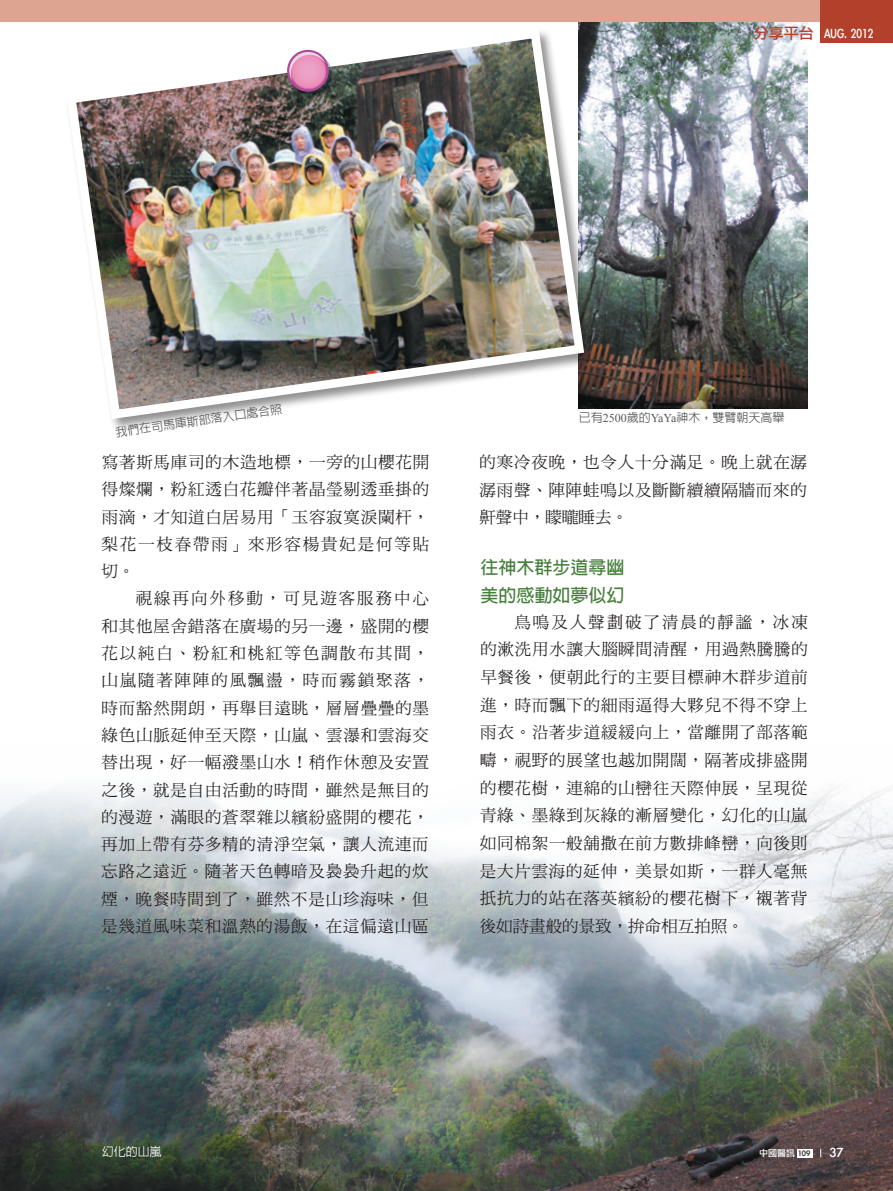
<style>
.page{position:relative;width:893px;height:1191px;background:#fff}
.page>*{position:absolute;margin:0;border:0;box-sizing:border-box;transform-origin:0 0}
.t1{font:700 18px/27.6px "Lin Gothic";color:#467f3b}
.t2{font:16.5px/27.3px "DF Ming Std W5";letter-spacing:.045em;color:#231f20;text-align:justify}
.t3{font:15px "Li Gothic Med";color:#fff;scale:.8 1}
.t4{font:15px "Li Gothic Med";color:#fff}
.t5{font:500 12px "Lin Gothic";color:#57585a}
.t6{font:500 12px "Lin Gothic";color:#fff}
.t7{font:9px "Li Gothic Med";color:#fff}
.s1{color:#b2402a}
.s2{font-family:"Times New Roman";font-weight:400}
.s3{color:#231f20}
</style>
<div class="page">
<img style="left:579px;top:21px;width:229px;height:387px">
<img style="left:0;top:788px;width:893px;height:403px">
<div style="left:0;top:0;width:826px;height:21px;background:#dda591"></div>
<div style="left:821px;top:0;width:72px;height:43px;background:#b2402a"></div>
<div style="left:797px;top:1148px;width:15px;height:9px;background:#fff"></div>
<div style="left:65px;top:27px;width:533px;height:405px;background:#231f20;opacity:.5"></div>
<img style="left:65px;top:24px;width:524px;height:400px">
<svg style="left:290px;top:53px;width:42px;height:42px"></svg>
<svg style="left:287px;top:50px;width:42px;height:42px"></svg>
<svg style="left:289px;top:52px;width:36px;height:29px"></svg>
<p class="t3" style="left:754px;top:25px;width:151px"><span class="s1">分享平台</span> AUG. 2012</p>
<p class="t5" style="left:115px;top:426px;width:169px;rotate:-8deg">我們在司馬庫斯部落入口處合照</p>
<p class="t2" style="left:102px;top:448px;width:329px">寫著斯馬庫司的木造地標，一旁的山櫻花開得燦爛，粉紅透白花瓣伴著晶瑩剔透垂掛的雨滴，才知道白居易用「玉容寂寞淚闌杆，梨花一枝春帶雨」來形容楊貴妃是何等貼切。</p>
<p class="t2" style="left:101px;top:584px;width:330px;text-indent:35px">視線再向外移動，可見遊客服務中心和其他屋舍錯落在廣場的另一邊，盛開的櫻花以純白、粉紅和桃紅等色調散布其間，山嵐隨著陣陣的風飄盪，時而霧鎖聚落，時而豁然開朗，再舉目遠眺，層層疊疊的墨綠色山脈延伸至天際，山嵐、雲瀑和雲海交替出現，好一幅潑墨山水！稍作休憩及安置之後，就是自由活動的時間，雖然是無目的的漫遊，滿眼的蒼翠雜以繽紛盛開的櫻花，再加上帶有芬多精的清淨空氣，讓人流連而忘路之遠近。隨著天色轉暗及裊裊升起的炊煙，晚餐時間到了，雖然不是山珍海味，但是幾道風味菜和溫熱的湯飯，在這偏遠山區</p>
<p class="t5" style="left:579px;top:411px;width:207px">已有<span class="s2">2500</span>歲的<span class="s2">YaYa</span>神木，雙臂朝天高舉</p>
<p class="t2" style="left:479px;top:448px;width:329px">的寒冷夜晚，也令人十分滿足。晚上就在潺潺雨聲、陣陣蛙鳴以及斷斷續續隔牆而來的鼾聲中，矇矓睡去。</p>
<p class="t1" style="left:480px;top:553px;width:145px">往神木群步道尋幽美的感動如夢似幻</p>
<p class="t2" style="left:480px;top:607px;width:330px;text-indent:35px">鳥鳴及人聲劃破了清晨的靜謐，冰凍的漱洗用水讓大腦瞬間清醒，用過熱騰騰的早餐後，便朝此行的主要目標神木群步道前進，時而飄下的細雨逼得大夥兒不得不穿上雨衣。沿著步道緩緩向上，當離開了部落範疇，視野的展望也越加開闊，隔著成排盛開的櫻花樹，連綿的山巒往天際伸展，呈現從青綠、墨綠到灰綠的漸層變化，幻化的山嵐如同棉絮一般舖撒在前方數排峰巒，向後則是大片雲海的延伸，美景如斯，一群人毫無扺抗力的站在落英繽紛的櫻花樹下，襯著背後如詩畫般的景致，拚命相互拍照。</p>
<p class="t6" style="left:102px;top:1145px;width:61px">幻化的山嵐</p>
<p class="t7" style="left:759px;top:1148px;width:53px">中國醫訊 <span class="s3">109</span></p>
<p class="t4" style="left:829px;top:1144px;width:15px">37</p>
</div>
